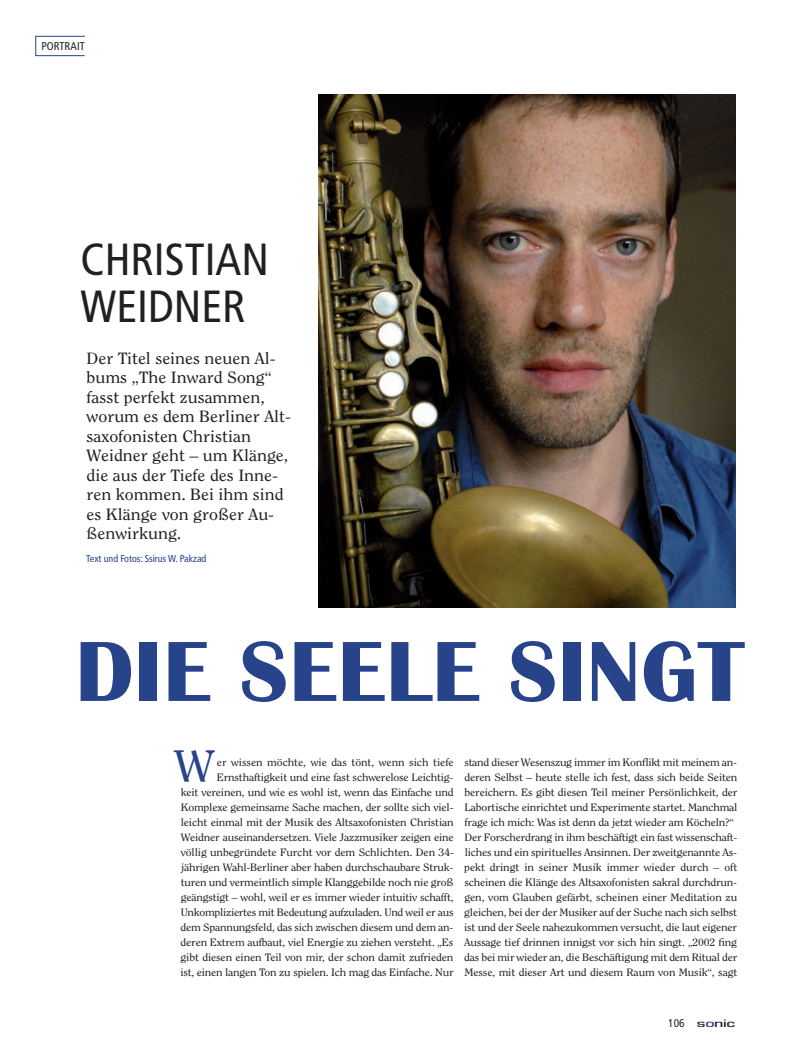
<style>
.page{position:relative;width:809px;height:1060px;background:#fff}
.page>*{position:absolute;margin:0;border:0;box-sizing:border-box;transform-origin:0 0}
.t1{font:700 88.25px "Britannic";letter-spacing:.015em;color:#27438a}
.t2{font:condensed 45px/47.5px "Frutiger LT Std";color:#231f20}
.t3{font:43.75px "Clearface Std";color:#27438a;scale:1.1 1}
.t4{font:16.25px/19.5px "Clearface Std";color:#231f20;scale:1.1 1}
.t5{font:condensed 11.25px "Frutiger LT Std";letter-spacing:.01em;color:#231f20}
.t6{font:500 11.25px "Eurostile T";letter-spacing:-.02em;color:#231f20;scale:1.6 1}
.t7{font:10.62px/15px "Clearface Std";letter-spacing:-.015em;color:#231f20;text-align:right;scale:1.1 1}
.t8{font:condensed 10px "Frutiger LT Std";letter-spacing:-.005em;color:#27438a}
.s1{font-family:"Frutiger LT Std";font-weight:400;font-stretch:condensed}
.s2{color:#27438a}
</style>
<div class="page">
<div style="left:35px;top:36px;width:50px;height:20px;border:1px solid #27438a"></div>
<img style="left:318px;top:94px;width:417px;height:514px">
<p class="t5" style="left:41px;top:41px;width:45px">PORTRAIT</p>
<h2 class="t2" style="left:81px;top:239px;width:190px">CHRISTIAN<br>WEIDNER</h2>
<h3 class="t4" style="left:87px;top:349px;width:187px">Der Titel seines neuen Al&shy;bums „The Inward Song“ fasst perfekt zusammen, worum es dem Berliner Alt&shy;saxofonisten Christian<br>Weidner geht – um Klänge, die aus der Tiefe des Inne&shy;ren kommen. Bei ihm sind es Klänge von großer Au&shy;ßenwirkung.</h3>
<p class="t8" style="left:86px;top:555px;width:122px">Text und Fotos: Ssirus W. Pakzad</p>
<h1 class="t1" style="left:75px;top:627px;width:670px">DIE SEELE SINGT</h1>
<h3 class="t3" style="left:174px;top:748px;width:38px">W</h3>
<p class="t7" style="left:180px;top:755px;width:250px">er wissen möchte, wie das tönt, wenn sich tiefe Ernsthaftigkeit und eine fast schwerelose Leichtig-<br>keit vereinen, und wie es wohl ist, wenn das Einfache und Komplexe gemeinsame Sache machen, der sollte sich viel&shy;leicht einmal mit der Musik des Altsaxofonisten Christian Weidner auseinandersetzen. Viele Jazzmusiker zeigen eine völlig unbegründete Furcht vor dem Schlichten. Den 34- jährigen Wahl-Berliner aber haben durchschaubare Struk&shy;turen und vermeintlich simple Klanggebilde noch nie groß geängstigt – wohl, weil er es immer wieder intuitiv schafft, Unkompliziertes mit Bedeutung aufzuladen. Und weil er aus dem Spannungsfeld, das sich zwischen diesem und dem an&shy;deren Extrem aufbaut, viel Energie zu ziehen versteht. „Es gibt diesen einen Teil von mir, der schon damit zufrieden ist, einen langen Ton zu spielen. Ich mag das Einfache. Nur</p>
<p class="t7" style="left:464px;top:755px;width:250px;text-align:left">stand dieser Wesenszug immer im Konflikt mit meinem an&shy;deren Selbst – heute stelle ich fest, dass sich beide Seiten bereichern. Es gibt diesen Teil meiner Persönlichkeit, der Labortische einrichtet und Experimente startet. Manchmal frage ich mich: Was ist denn da jetzt wieder am Köcheln?“ Der Forscherdrang in ihm beschäftigt ein fast wissenschaft&shy;liches und ein spirituelles Ansinnen. Der zweitgenannte As&shy;pekt dringt in seiner Musik immer wieder durch – oft scheinen die Klänge des Altsaxofonisten sakral durchdrun&shy;gen, vom Glauben gefärbt, scheinen einer Meditation zu gleichen, bei der der Musiker auf der Suche nach sich selbst ist und der Seele nahezukommen versucht, die laut eigener Aussage tief drinnen innigst vor sich hin singt. „2002 fing das bei mir wieder an, die Beschäftigung mit dem Ritual der Messe, mit dieser Art und diesem Raum von Musik“, sagt</p>
<p class="t6" style="left:668px;top:1017px;width:43px"><span class="s1">106</span> s<span class="s2">o</span>nic</p>
</div>
